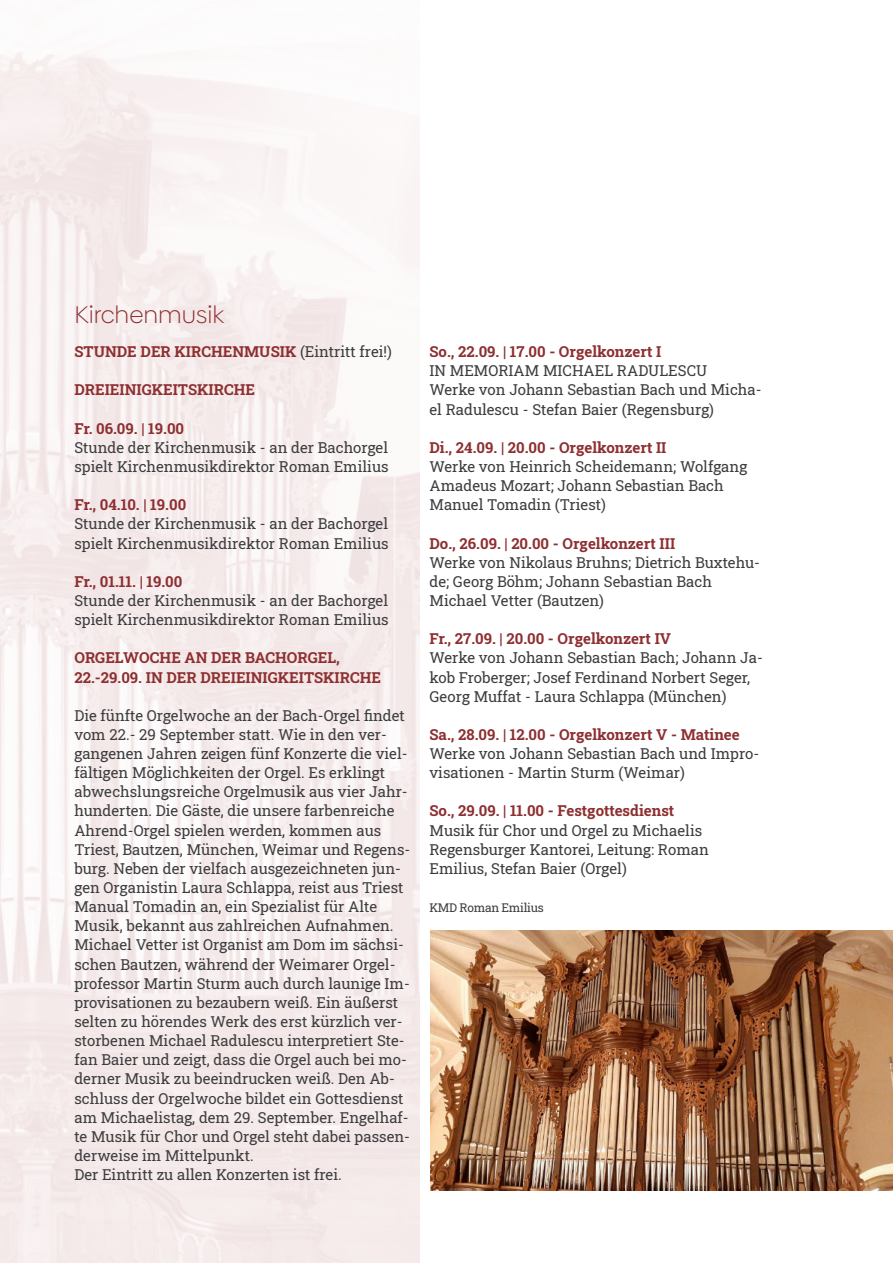
<style>
.page{position:relative;width:893px;height:1263px;background:#fff}
.page>*{position:absolute;margin:0;border:0;box-sizing:border-box;transform-origin:0 0}
.t1{font:300 24px "Biennale";color:#8e2f31}
.t2{font:15px "Roboto Slab";color:#3d3d3f}
.t3{font:700 15px "Roboto Slab";color:#8e2f31}
.t4{font:12px "Roboto Slab";letter-spacing:-.025em;color:#3d3d3f}
.s1{font-weight:400;color:#3d3d3f}
</style>
<div class="page">
<img style="left:0;top:52px;width:420px;height:1211px">
<img style="left:430px;top:930px;width:463px;height:260px">
<p class="t1" style="left:74px;top:298px;width:151px">Kirchenmusik</p>
<p class="t3" style="left:74px;top:341px;width:319px">STUNDE DER KIRCHENMUSIK <span class="s1">(Eintritt frei!)</span></p>
<p class="t3" style="left:74px;top:380px;width:182px">DREIEINIGKEITSKIRCHE</p>
<p class="t3" style="left:74px;top:418px;width:111px">Fr. 06.09. | 19.00</p>
<p class="t2" style="left:74px;top:437px;width:315px">Stunde der Kirchenmusik - an der Bachorgel</p>
<p class="t2" style="left:74px;top:456px;width:316px">spielt Kirchenmusikdirektor Roman Emilius</p>
<p class="t3" style="left:74px;top:495px;width:113px">Fr., 04.10. | 19.00</p>
<p class="t2" style="left:74px;top:514px;width:315px">Stunde der Kirchenmusik - an der Bachorgel</p>
<p class="t2" style="left:74px;top:533px;width:316px">spielt Kirchenmusikdirektor Roman Emilius</p>
<p class="t3" style="left:74px;top:571px;width:110px">Fr., 01.11. | 19.00</p>
<p class="t2" style="left:74px;top:590px;width:315px">Stunde der Kirchenmusik - an der Bachorgel</p>
<p class="t2" style="left:74px;top:609px;width:316px">spielt Kirchenmusikdirektor Roman Emilius</p>
<p class="t3" style="left:74px;top:648px;width:267px">ORGELWOCHE AN DER BACHORGEL,</p>
<p class="t3" style="left:74px;top:667px;width:308px">22.-29.09. IN DER DREIEINIGKEITSKIRCHE</p>
<p class="t2" style="left:74px;top:705px;width:332px">Die fünfte Orgelwoche an der Bach-Orgel findet</p>
<p class="t2" style="left:74px;top:724px;width:314px">vom 22.- 29 September statt. Wie in den ver-</p>
<p class="t2" style="left:74px;top:743px;width:335px">gangenen Jahren zeigen fünf Konzerte die viel-</p>
<p class="t2" style="left:74px;top:762px;width:312px">fältigen Möglichkeiten der Orgel. Es erklingt</p>
<p class="t2" style="left:74px;top:782px;width:335px">abwechslungsreiche Orgelmusik aus vier Jahr-</p>
<p class="t2" style="left:74px;top:801px;width:322px">hunderten. Die Gäste, die unsere farbenreiche</p>
<p class="t2" style="left:74px;top:820px;width:308px">Ahrend-Orgel spielen werden, kommen aus</p>
<p class="t2" style="left:74px;top:839px;width:337px">Triest, Bautzen, München, Weimar und Regens-</p>
<p class="t2" style="left:74px;top:858px;width:328px">burg. Neben der vielfach ausgezeichneten jun-</p>
<p class="t2" style="left:74px;top:877px;width:331px">gen Organistin Laura Schlappa, reist aus Triest</p>
<p class="t2" style="left:74px;top:896px;width:304px">Manual Tomadin an, ein Spezialist für Alte</p>
<p class="t2" style="left:74px;top:915px;width:321px">Musik, bekannt aus zahlreichen Aufnahmen.</p>
<p class="t2" style="left:74px;top:935px;width:331px">Michael Vetter ist Organist am Dom im sächsi-</p>
<p class="t2" style="left:74px;top:954px;width:323px">schen Bautzen, während der Weimarer Orgel-</p>
<p class="t2" style="left:74px;top:973px;width:337px">professor Martin Sturm auch durch launige Im-</p>
<p class="t2" style="left:74px;top:992px;width:325px">provisationen zu bezaubern weiß. Ein äußerst</p>
<p class="t2" style="left:74px;top:1011px;width:330px">selten zu hörendes Werk des erst kürzlich ver-</p>
<p class="t2" style="left:74px;top:1030px;width:332px">storbenen Michael Radulescu interpretiert Ste-</p>
<p class="t2" style="left:74px;top:1049px;width:334px">fan Baier und zeigt, dass die Orgel auch bei mo-</p>
<p class="t2" style="left:74px;top:1069px;width:322px">derner Musik zu beeindrucken weiß. Den Ab-</p>
<p class="t2" style="left:74px;top:1088px;width:331px">schluss der Orgelwoche bildet ein Gottesdienst</p>
<p class="t2" style="left:74px;top:1107px;width:336px">am Michaelistag, dem 29. September. Engelhaf-</p>
<p class="t2" style="left:74px;top:1126px;width:337px">te Musik für Chor und Orgel steht dabei passen-</p>
<p class="t2" style="left:74px;top:1145px;width:181px">derweise im Mittelpunkt.</p>
<p class="t2" style="left:74px;top:1164px;width:269px">Der Eintritt zu allen Konzerten ist frei.</p>
<p class="t3" style="left:429px;top:341px;width:233px">So., 22.09. | 17.00 - Orgelkonzert I</p>
<p class="t2" style="left:429px;top:361px;width:279px">IN MEMORIAM MICHAEL RADULESCU</p>
<p class="t2" style="left:429px;top:380px;width:334px">Werke von Johann Sebastian Bach und Micha-</p>
<p class="t2" style="left:429px;top:399px;width:286px">el Radulescu - Stefan Baier (Regensburg)</p>
<p class="t3" style="left:429px;top:437px;width:239px">Di., 24.09. | 20.00 - Orgelkonzert II</p>
<p class="t2" style="left:429px;top:456px;width:319px">Werke von Heinrich Scheidemann; Wolfgang</p>
<p class="t2" style="left:429px;top:475px;width:296px">Amadeus Mozart; Johann Sebastian Bach</p>
<p class="t2" style="left:429px;top:495px;width:178px">Manuel Tomadin (Triest)</p>
<p class="t3" style="left:429px;top:533px;width:247px">Do., 26.09. | 20.00 - Orgelkonzert III</p>
<p class="t2" style="left:429px;top:552px;width:332px">Werke von Nikolaus Bruhns; Dietrich Buxtehu-</p>
<p class="t2" style="left:429px;top:571px;width:284px">de; Georg Böhm; Johann Sebastian Bach</p>
<p class="t2" style="left:429px;top:590px;width:176px">Michael Vetter (Bautzen)</p>
<p class="t3" style="left:429px;top:628px;width:243px">Fr., 27.09. | 20.00 - Orgelkonzert IV</p>
<p class="t2" style="left:429px;top:648px;width:335px">Werke von Johann Sebastian Bach; Johann Ja-</p>
<p class="t2" style="left:429px;top:667px;width:322px">kob Froberger; Josef Ferdinand Norbert Seger,</p>
<p class="t2" style="left:429px;top:686px;width:298px">Georg Muffat - Laura Schlappa (München)</p>
<p class="t3" style="left:429px;top:724px;width:312px">Sa., 28.09. | 12.00 - Orgelkonzert V - Matinee</p>
<p class="t2" style="left:429px;top:743px;width:331px">Werke von Johann Sebastian Bach und Impro-</p>
<p class="t2" style="left:429px;top:762px;width:257px">visationen - Martin Sturm (Weimar)</p>
<p class="t3" style="left:429px;top:801px;width:246px">So., 29.09. | 11.00 - Festgottesdienst</p>
<p class="t2" style="left:429px;top:820px;width:274px">Musik für Chor und Orgel zu Michaelis</p>
<p class="t2" style="left:429px;top:839px;width:281px">Regensburger Kantorei, Leitung: Roman</p>
<p class="t2" style="left:429px;top:858px;width:199px">Emilius, Stefan Baier (Orgel)</p>
<p class="t4" style="left:429px;top:899px;width:116px">KMD Roman Emilius</p>
</div>
